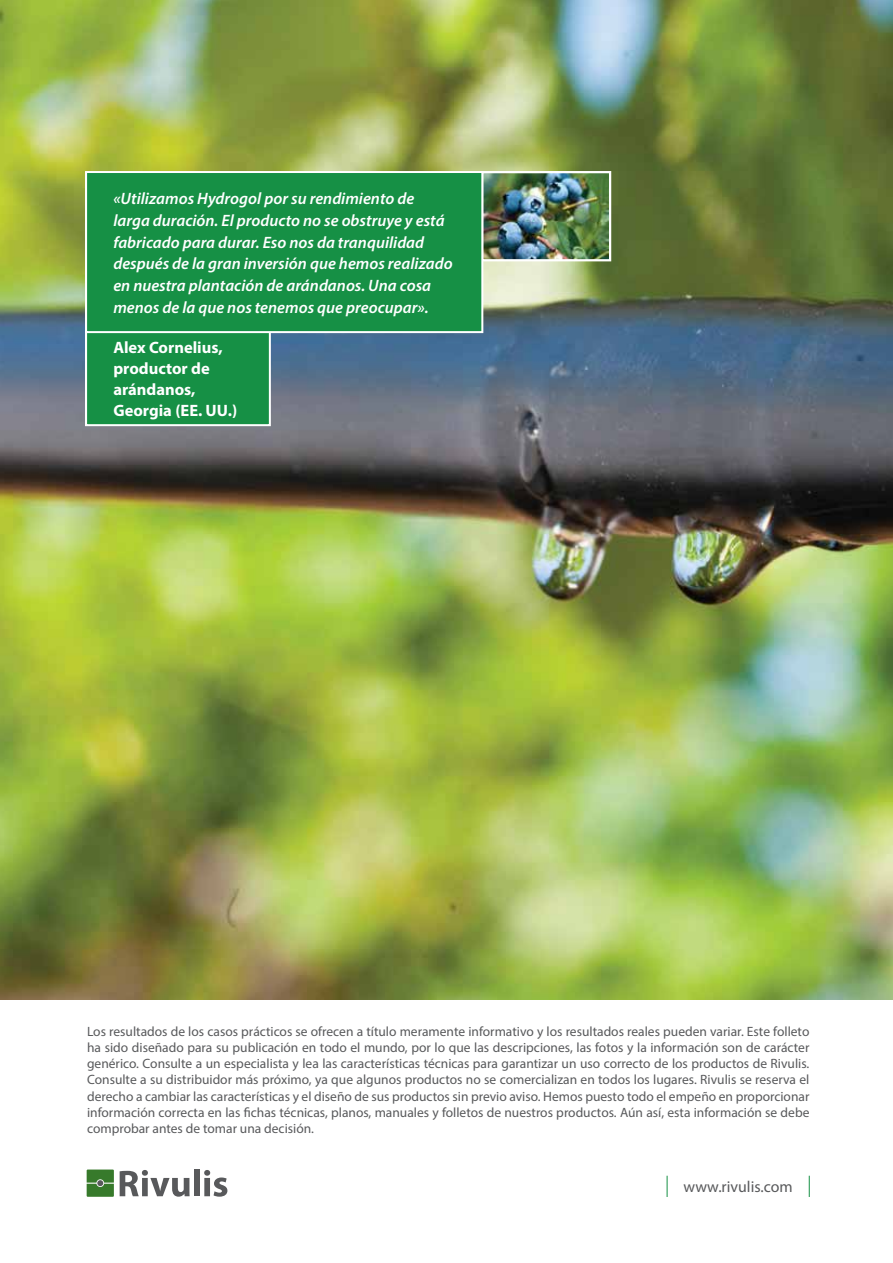
<style>
.page{position:relative;width:893px;height:1263px;background:#fff}
.page>*{position:absolute;margin:0;border:0;box-sizing:border-box;transform-origin:0 0}
.t1{font:italic 600 16.5px/21.8px "Myriad Pro";color:#fff}
.t2{font:700 16.5px/21px "Myriad Pro";color:#fff}
.t3{font:15.9px "Myriad Pro";color:#58595b}
.t4{font:13.5px/16.2px "Myriad Pro";color:#58595b;text-align:justify}
</style>
<div class="page">
<svg style="left:120px;top:1170px;width:70px;height:27px"></svg>
<div style="left:194px;top:1170px;width:6px;height:26px;background:#58595b"></div>
<svg style="left:204px;top:1170px;width:23px;height:27px"></svg>
<svg style="left:87px;top:1169px;width:27px;height:28px"></svg>
<svg style="left:667px;top:1176px;width:1px;height:21px"></svg>
<svg style="left:809px;top:1176px;width:1px;height:21px"></svg>
<img style="left:0;top:0;width:893px;height:999px">
<img style="left:484px;top:174px;width:124px;height:84px">
<div style="left:481px;top:171px;width:130px;height:90px;border:2px solid #fff"></div>
<svg style="left:84px;top:334px;width:188px;height:93px;background:#1e914b"></svg>
<svg style="left:84px;top:170px;width:400px;height:164px;background:#20934a"></svg>
<p class="t1" style="left:113px;top:189px;width:341px">«Utilizamos Hydrogol por su rendimiento de larga duración. El producto no se obstruye y está fabricado para durar. Eso nos da tranquilidad después de la gran inversión que hemos realizado en nuestra plantación de arándanos. Una cosa menos de la que nos tenemos que preocupar».</p>
<p class="t2" style="left:113px;top:339px;width:125px">Alex Cornelius, productor de arándanos,<br>Georgia (EE. UU.)</p>
<p class="t4" style="left:87px;top:1024px;width:724px">Los resultados de los casos prácticos se ofrecen a título meramente informativo y los resultados reales pueden variar. Este folleto ha sido diseñado para su publicación en todo el mundo, por lo que las descripciones, las fotos y la información son de carácter genérico. Consulte a un especialista y lea las características técnicas para garantizar un uso correcto de los productos de Rivulis.<br>Consulte a su distribuidor más próximo, ya que algunos productos no se comercializan en todos los lugares. Rivulis se reserva el derecho a cambiar las características y el diseño de sus productos sin previo aviso. Hemos puesto todo el empeño en proporcionar información correcta en las fichas técnicas, planos, manuales y folletos de nuestros productos. Aún así, esta información se debe comprobar antes de tomar una decisión.</p>
<p class="t3" style="left:684px;top:1181px;width:111px">www.rivulis.com</p>
</div>
